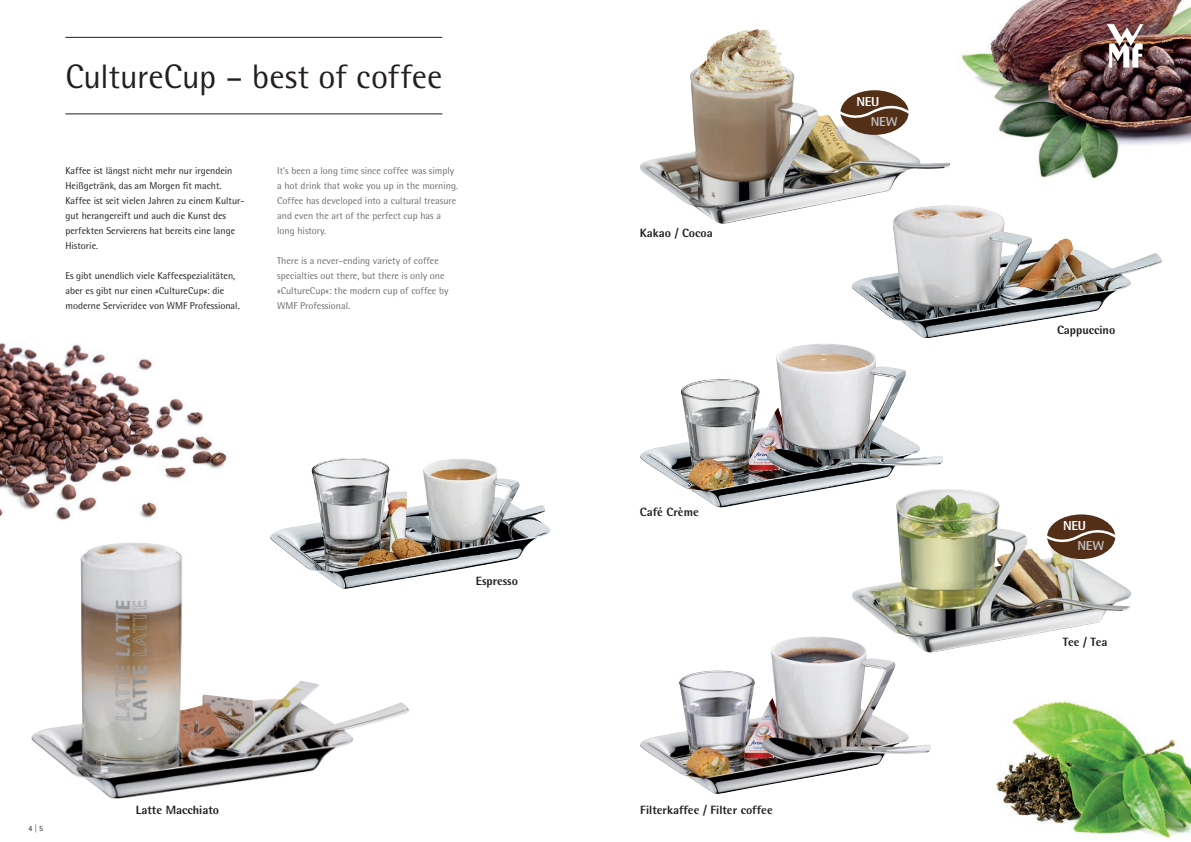
<style>
.page{position:relative;width:1191px;height:842px;background:#fff}
.page>*{position:absolute;margin:0;border:0;box-sizing:border-box;transform-origin:0 0}
.t1{font:34px "WMF Rotis";color:#231f20}
.t2{font:700 13px "WMF Rotis";letter-spacing:-.02em;color:#fff}
.t3{font:700 13px "WMF Rotis";letter-spacing:-.02em;color:#bcbdc0}
.t4{font:700 12px "WMF Rotis";color:#231f20}
.t5{font:10px/15px "WMF Rotis";color:#231f20}
.t6{font:10px/15px "WMF Rotis";color:#6c6d70}
.t7{font:8px "WMF Rotis";color:#231f20}
</style>
<div class="page">
<img style="left:995px;top:701px;width:196px;height:137px">
<img style="left:961px;top:0;width:230px;height:179px">
<img style="left:0;top:343px;width:227px;height:177px">
<svg style="left:1106px;top:24px;width:37px;height:44px"></svg>
<img style="left:31px;top:543px;width:378px;height:256px">
<img style="left:640px;top:636px;width:291px;height:158px">
<img style="left:640px;top:344px;width:303px;height:164px">
<img style="left:270px;top:458px;width:280px;height:131px">
<img style="left:640px;top:29px;width:310px;height:195px">
<div style="left:840px;top:90px;width:68px;height:45px;background:#532f18;border-radius:50%"></div>
<svg style="left:835px;top:103px;width:78px;height:19px"></svg>
<hr style="left:65px;top:113px;width:377px;height:1px;background:#231f20">
<hr style="left:65px;top:37px;width:377px;height:1px;background:#231f20">
<img style="left:851px;top:205px;width:311px;height:133px">
<img style="left:851px;top:489px;width:280px;height:163px">
<div style="left:1047px;top:514px;width:68px;height:45px;background:#532f18;border-radius:50%"></div>
<svg style="left:1042px;top:527px;width:77px;height:19px"></svg>
<h1 class="t1" style="left:65px;top:56px;width:378px">CultureCup – best of coffee</h1>
<p class="t5" style="left:65px;top:163px;width:181px">Kaffee ist längst nicht mehr nur irgendein Heißgetränk, das am Morgen fit macht.<br>Kaffee ist seit vielen Jahren zu einem Kultur&shy;gut herangereift und auch die Kunst des perfekten Servierens hat bereits eine lange Historie.</p>
<p class="t5" style="left:65px;top:268px;width:176px">Es gibt unendlich viele Kaffeespezialitäten, aber es gibt nur einen »CultureCup«: die moderne Servieridee von WMF Professional.</p>
<p class="t6" style="left:277px;top:163px;width:182px">It’s been a long time since coffee was simply a hot drink that woke you up in the morning.<br>Coffee has developed into a cultural treasure and even the art of the perfect cup has a long history.</p>
<p class="t6" style="left:277px;top:253px;width:173px">There is a never-ending variety of coffee specialties out there, but there is only one »CultureCup«: the modern cup of coffee by WMF Professional.</p>
<p class="t7" style="left:28px;top:824px;width:16px">4 | 5</p>
<p class="t4" style="left:136px;top:802px;width:85px">Latte Macchiato</p>
<p class="t4" style="left:476px;top:573px;width:44px">Espresso</p>
<p class="t4" style="left:640px;top:225px;width:74px">Kakao / Cocoa</p>
<p class="t4" style="left:640px;top:504px;width:60px">Café Crème</p>
<h2 class="t2" style="left:856px;top:93px;width:25px">NEU</h2>
<h2 class="t3" style="left:871px;top:113px;width:28px">NEW</h2>
<p class="t4" style="left:640px;top:802px;width:134px">Filterkaffee / Filter coffee</p>
<p class="t4" style="left:1057px;top:322px;width:60px">Cappuccino</p>
<h2 class="t2" style="left:1063px;top:517px;width:25px">NEU</h2>
<h2 class="t3" style="left:1077px;top:538px;width:28px">NEW</h2>
<p class="t4" style="left:1062px;top:634px;width:46px">Tee / Tea</p>
</div>
